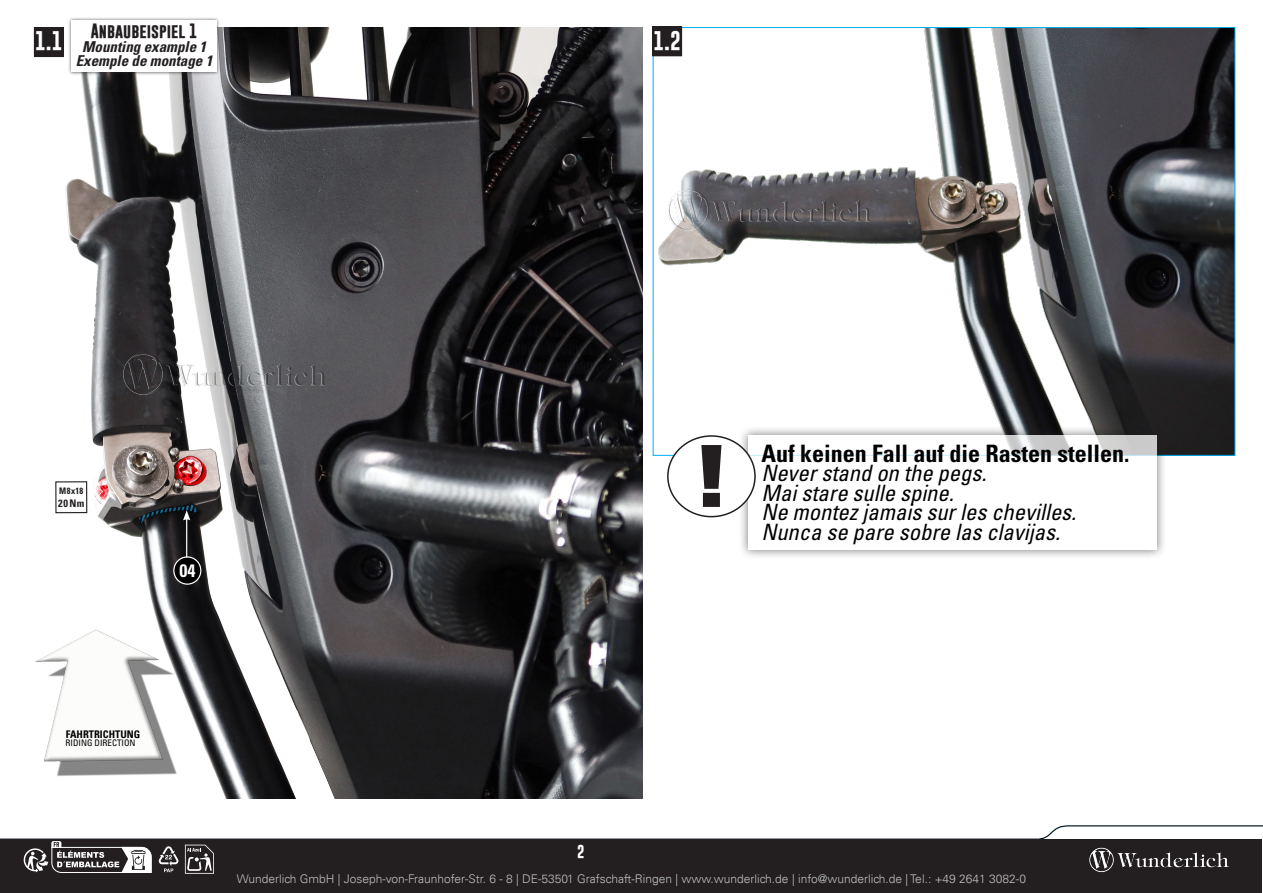
<style>
.page{position:relative;width:1263px;height:893px;background:#fff}
.page>*{position:absolute;margin:0;border:0;box-sizing:border-box;transform-origin:0 0}
.t1{font:700 condensed 24px "Univers LT Std";color:#000}
.t2{font:italic condensed 22.5px/19.5px "Univers LT Std";color:#000}
.t3{font:700 19.5px "Gobold";color:#fff}
.t4{font:700 condensed 18px "Univers LT Std";color:#fff}
.t5{font:italic 700 condensed 15px/14.2px "Univers LT Std";color:#231f20;text-align:center}
.t6{font:700 15px "Gobold";color:#231f20}
.t7{font:700 13.5px "Gobold";color:#fff}
.t8{font:300 12px "Univers LT";color:#bcbdc0}
.t9{font:700 condensed 10.5px "Univers LT Std";color:#000}
.t10{font:700 condensed 10.5px "Univers LT Std";color:#231f20}
.t11{font:condensed 9px "Univers LT Std";color:#000}
.t12{font:700 condensed 9px "Univers LT Std";letter-spacing:.04em;color:#231f20;scale:.95 1}
</style>
<div class="page">
<img style="left:34px;top:27px;width:608px;height:772px">
<img style="left:655px;top:29px;width:578px;height:425px">
<div style="left:174px;top:557px;width:27px;height:27px;background:#000;border-radius:50%"></div>
<div style="left:173px;top:556px;width:28px;height:29px;border:1px solid #fff;border-radius:50%"></div>
<hr style="left:186px;top:518px;width:1px;height:40px;background:#fff">
<svg style="left:183px;top:510px;width:7px;height:10px"></svg>
<img style="left:124px;top:353px;width:206px;height:41px">
<img style="left:669px;top:190px;width:206px;height:40px">
<div style="left:738px;top:425px;width:428px;height:134px;background:#231f20;opacity:.75"></div>
<div style="left:748px;top:435px;width:409px;height:115px;background:#fff"></div>
<svg style="left:55px;top:481px;width:33px;height:33px"></svg>
<div style="left:34px;top:28px;width:29px;height:29px;background:#231f20"></div>
<div style="left:34px;top:27px;width:30px;height:30px;border:1px solid #231f20"></div>
<div style="left:653px;top:27px;width:29px;height:29px;background:#231f20"></div>
<div style="left:652px;top:26px;width:30px;height:30px;border:1px solid #231f20"></div>
<div style="left:668px;top:436px;width:87px;height:81px;background:#fff;border-radius:50%"></div>
<div style="left:667px;top:435px;width:89px;height:82px;border:2px solid #231f20;border-radius:50%"></div>
<svg style="left:701px;top:445px;width:20px;height:62px"></svg>
<div style="left:68px;top:17px;width:152px;height:59px;background:#231f20;opacity:.75"></div>
<div style="left:71px;top:21px;width:146px;height:51px;background:#fff"></div>
<div style="left:1px;top:839px;width:1261px;height:53px;background:#231f20"></div>
<img style="left:1086px;top:892px;width:176px;height:1px">
<svg style="left:0;top:825px;width:1263px;height:49px"></svg>
<p class="t6" style="left:91px;top:21px;width:108px">Anbaubeispiel 1</p>
<p class="t5" style="left:76px;top:40px;width:138px">Mounting example 1<br>Exemple de montage 1</p>
<h3 class="t3" style="left:35px;top:28px;width:29px">1.1</h3>
<h3 class="t3" style="left:653px;top:28px;width:29px">1.2</h3>
<p class="t12" style="left:59px;top:485px;width:27px">M8x18</p>
<p class="t10" style="left:58px;top:497px;width:28px">20Nm</p>
<h3 class="t4" style="left:179px;top:559px;width:17px">04</h3>
<p class="t9" style="left:66px;top:728px;width:76px">FAHRTRICHTUNG</p>
<p class="t11" style="left:66px;top:737px;width:72px">RIDING DIRECTION</p>
<h1 class="t1" style="left:761px;top:438px;width:369px">Auf keinen Fall auf die Rasten stellen.</h1>
<h2 class="t2" style="left:761px;top:463px;width:316px">Never stand on the pegs.<br>Mai stare sulle spine.<br>Ne montez jamais sur les chevilles.<br>Nunca se pare sobre las clavijas.</h2>
<p class="t7" style="left:577px;top:843px;width:9px">2</p>
<p class="t8" style="left:237px;top:871px;width:790px">Wunderlich GmbH | Joseph-von-Fraunhofer-Str. 6 - 8 | DE-53501 Grafschaft-Ringen | www.wunderlich.de | info@wunderlich.de | Tel.: +49 2641 3082-0</p>
</div>
